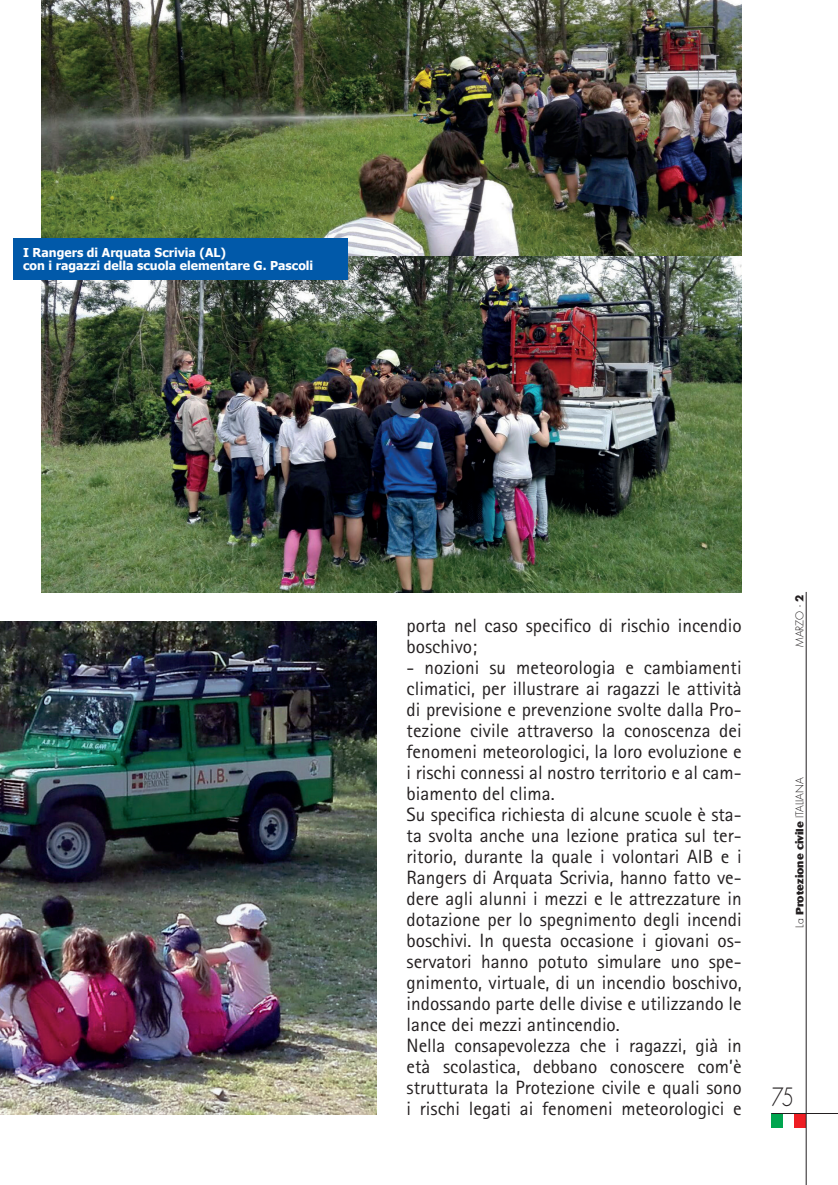
<style>
.page{position:relative;width:838px;height:1185px;background:#fff}
.page>*{position:absolute;margin:0;border:0;box-sizing:border-box;transform-origin:0 0}
.t1{font:300 24.5px "Futura";color:#231f20;scale:.8 1}
.t2{font:19.25px/21px "Rotis Sans Serif";color:#231f20}
.t3{font:700 12.25px/12.2px "Tahoma";color:#fff}
.t4{font:800 10.5px "Cosmos";color:#231f20}
.t5{font:300 10.5px "Futura";color:#231f20}
.s1{font-weight:700}
.s2{font-family:"Futura";font-weight:300}
</style>
<div class="page">
<div style="left:771px;top:1113px;width:11px;height:15px;background:#00a54f"></div>
<div style="left:794px;top:1113px;width:12px;height:15px;background:#ee1d23"></div>
<hr style="left:771px;top:1113px;width:66px;height:1px;background:#231f20">
<hr style="left:805px;top:592px;width:1px;height:593px;background:#231f20">
<img style="left:0;top:621px;width:377px;height:493px">
<img style="left:42px;top:0;width:699px;height:592px">
<div style="left:13px;top:238px;width:334px;height:42px;background:#0159a9"></div>
<p class="t3" style="left:23px;top:246px;width:292px">I Rangers di Arquata Scrivia (AL)<br>con i ragazzi della scuola elementare G. Pascoli</p>
<p class="t2" style="left:406px;top:615px;width:336px">porta nel caso specifico di rischio incendio boschivo;</p>
<p class="t2" style="left:406px;top:657px;width:336px">- nozioni su meteorologia e cambiamenti climatici, per illustrare ai ragazzi le attività di previsione e prevenzione svolte dalla Pro&shy;tezione civile attraverso la conoscenza dei fenomeni meteorologici, la loro evoluzione e i rischi connessi al nostro territorio e al cam&shy;biamento del clima.<br>Su specifica richiesta di alcune scuole è sta&shy;ta svolta anche una lezione pratica sul ter&shy;ritorio, durante la quale i volontari AIB e i Rangers di Arquata Scrivia, hanno fatto ve&shy;dere agli alunni i mezzi e le attrezzature in dotazione per lo spegnimento degli incendi boschivi. In questa occasione i giovani os&shy;servatori hanno potuto simulare uno spe&shy;gnimento, virtuale, di un incendio boschivo, indossando parte delle divise e utilizzando le lance dei mezzi antincendio.<br>Nella consapevolezza che i ragazzi, già in età scolastica, debbano conoscere com’è strutturata la Protezione civile e quali sono i rischi legati ai fenomeni meteorologici e</p>
<p class="t5" style="left:792px;top:647px;width:53px;rotate:-90deg">MARZO - <span class="s1">2</span></p>
<p class="t4" style="left:793px;top:927px;width:152px;rotate:-90deg"><span class="s2">La</span> Protezione civile <span class="s2">ITALIANA</span></p>
<p class="t1" style="left:771px;top:1081px;width:30px">75</p>
</div>
